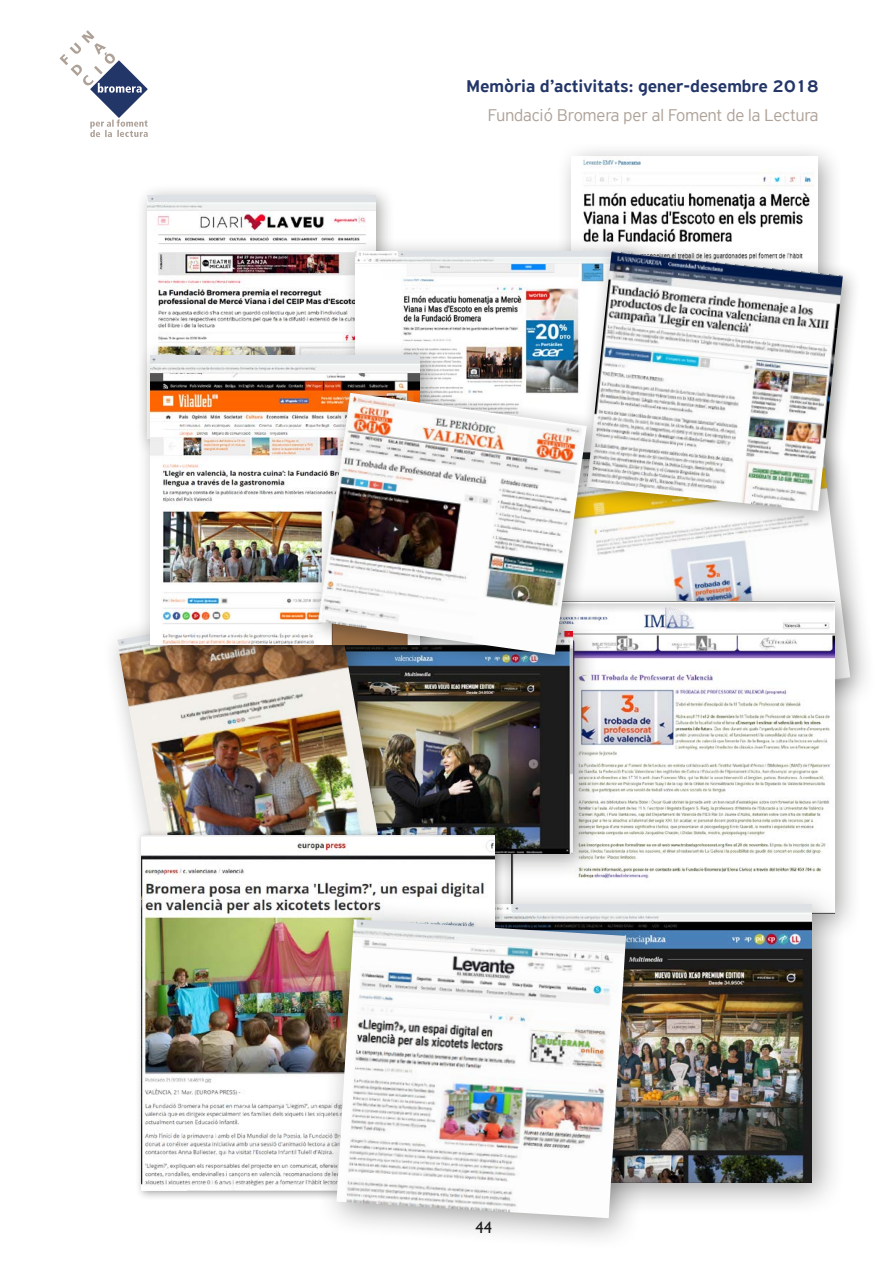
<style>
.page{position:relative;width:893px;height:1263px;background:#fff}
.page>*{position:absolute;margin:0;border:0;box-sizing:border-box;transform-origin:0 0}
.t1{font:500 18px "PF Highway Sans Pro";color:#233668}
.t2{font:300 18px "PF Highway Sans Pro";color:#aea298}
.t3{font:16.5px "Gill Sans Std";color:#1d1d1b}
</style>
<div class="page">
<div style="left:556px;top:140px;width:287px;height:378px;background:#1d1d1b;opacity:.4"></div>
<img style="left:572px;top:157px;width:245px;height:83px">
<img style="left:606px;top:530px;width:244px;height:54px">
<div style="left:494px;top:584px;width:368px;height:358px;background:#1d1d1b;opacity:.4"></div>
<img style="left:512px;top:601px;width:322px;height:283px">
<div style="left:135px;top:183px;width:260px;height:275px;background:#1d1d1b;opacity:.4"></div>
<img style="left:147px;top:195px;width:229px;height:146px">
<div style="left:249px;top:615px;width:350px;height:264px;background:#1d1d1b;opacity:.4"></div>
<img style="left:404px;top:674px;width:169px;height:179px">
<div style="left:341px;top:237px;width:315px;height:246px;background:#1d1d1b;opacity:.4"></div>
<img style="left:356px;top:251px;width:219px;height:130px">
<div style="left:575px;top:240px;width:287px;height:290px;background:#1d1d1b;opacity:.4"></div>
<img style="left:587px;top:251px;width:256px;height:260px">
<div style="left:430px;top:884px;width:415px;height:332px;background:#1d1d1b;opacity:.4"></div>
<img style="left:659px;top:905px;width:152px;height:277px">
<div style="left:101px;top:585px;width:303px;height:315px;background:#1d1d1b;opacity:.4"></div>
<img style="left:117px;top:601px;width:261px;height:272px">
<div style="left:136px;top:341px;width:306px;height:327px;background:#1d1d1b;opacity:.4"></div>
<img style="left:150px;top:355px;width:269px;height:290px">
<div style="left:306px;top:381px;width:300px;height:293px;background:#1d1d1b;opacity:.4"></div>
<img style="left:318px;top:393px;width:269px;height:262px">
<div style="left:135px;top:829px;width:369px;height:372px;background:#1d1d1b;opacity:.4"></div>
<img style="left:142px;top:835px;width:352px;height:356px">
<div style="left:317px;top:899px;width:342px;height:352px;background:#1d1d1b;opacity:.4"></div>
<img style="left:336px;top:919px;width:290px;height:299px">
<svg style="left:60px;top:30px;width:88px;height:107px"></svg>
<p class="t1" style="left:467px;top:76px;width:353px">Memòria d’activitats: gener-desembre 2018</p>
<p class="t2" style="left:488px;top:105px;width:332px">Fundació Bromera per al Foment de la Lectura</p>
<p class="t3" style="left:475px;top:1218px;width:18px">44</p>
</div>
